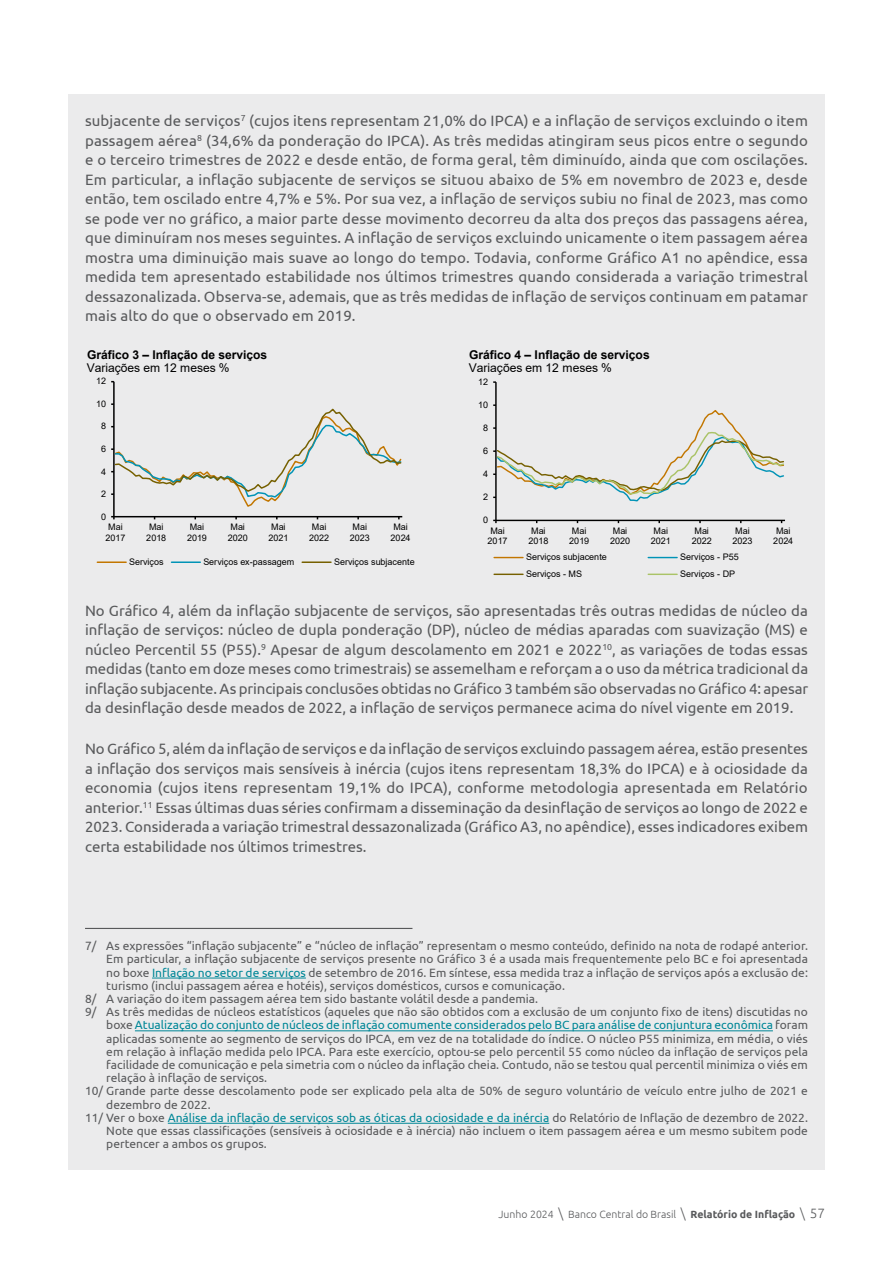
<style>
.page{position:relative;width:893px;height:1263px;background:#fff}
.page>*{position:absolute;margin:0;border:0;box-sizing:border-box;transform-origin:0 0}
.t1{font:15px/19.5px "Ubuntu";color:#58595b;text-align:justify}
.t2{font:700 12.15px "Arial";letter-spacing:-.005em;color:#000}
.t3{font:12.15px "Arial";letter-spacing:-.005em;color:#000}
.t4{font:12px "Ubuntu";color:#58595b}
.t5{font:12px "Ubuntu";color:#008797}
.t6{font:700 12px "Arial";letter-spacing:-.005em;color:#000}
.t7{font:12px "Arial";letter-spacing:-.005em;color:#000}
.t8{font:300 10.5px "Ubuntu";color:#58595b}
.t9{font:9px/10.4px "Arial";letter-spacing:.005em;color:#000;text-align:center}
.s1{color:#008797}
.s2{color:#58595b}
.s3{font-size:13.5px}
.s4{font-weight:700}
</style>
<div class="page">
<div style="left:68px;top:94px;width:757px;height:1075px;background:#ebebec"></div>
<hr style="left:85px;top:928px;width:327px;height:1px;background:#58595b">
<hr style="left:152px;top:977px;width:154px;height:1px;background:#008797">
<hr style="left:135px;top:1030px;width:638px;height:1px;background:#008797">
<hr style="left:168px;top:1123px;width:381px;height:1px;background:#008797">
<hr style="left:495px;top:382px;width:2px;height:138px;background:#000">
<hr style="left:496px;top:520px;width:289px;height:1px;background:#000">
<svg style="left:493px;top:404px;width:291px;height:98px"></svg>
<svg style="left:494px;top:557px;width:29px;height:1px"></svg>
<svg style="left:648px;top:557px;width:29px;height:1px"></svg>
<svg style="left:494px;top:574px;width:29px;height:1px"></svg>
<svg style="left:648px;top:574px;width:29px;height:1px"></svg>
<hr style="left:113px;top:382px;width:2px;height:135px;background:#000">
<hr style="left:114px;top:516px;width:288px;height:1px;background:#000">
<svg style="left:111px;top:403px;width:291px;height:105px"></svg>
<hr style="left:97px;top:561px;width:29px;height:2px;background:#c27600">
<hr style="left:171px;top:561px;width:29px;height:2px;background:#0093b6">
<hr style="left:302px;top:561px;width:29px;height:2px;background:#766000">
<p class="t1" style="left:85px;top:111px;width:724px">subjacente de serviços<sup>7</sup> (cujos itens representam 21,0% do IPCA) e a inflação de serviços excluindo o item passagem aérea<sup>8</sup> (34,6% da ponderação do IPCA). As três medidas atingiram seus picos entre o segundo e o terceiro trimestres de 2022 e desde então, de forma geral, têm diminuído, ainda que com oscilações.<br>Em particular, a inflação subjacente de serviços se situou abaixo de 5% em novembro de 2023 e, desde então, tem oscilado entre 4,7% e 5%. Por sua vez, a inflação de serviços subiu no final de 2023, mas como se pode ver no gráfico, a maior parte desse movimento decorreu da alta dos preços das passagens aérea, que diminuíram nos meses seguintes. A inflação de serviços excluindo unicamente o item passagem aérea mostra uma diminuição mais suave ao longo do tempo. Todavia, conforme Gráfico A1 no apêndice, essa medida tem apresentado estabilidade nos últimos trimestres quando considerada a variação trimestral dessazonalizada. Observa-se, ademais, que as três medidas de inflação de serviços continuam em patamar mais alto do que o observado em 2019.</p>
<p class="t6" style="left:87px;top:346px;width:182px">Gráfico 3 – Inflação de serviços</p>
<p class="t7" style="left:87px;top:359px;width:144px">Variações em 12 meses %</p>
<p class="t2" style="left:469px;top:346px;width:182px">Gráfico 4 – Inflação de serviços</p>
<p class="t3" style="left:469px;top:359px;width:145px">Variações em 12 meses %</p>
<p class="t9" style="left:96px;top:376px;width:12px">12</p>
<p class="t9" style="left:478px;top:376px;width:12px">12</p>
<p class="t9" style="left:96px;top:399px;width:12px">10</p>
<p class="t9" style="left:478px;top:400px;width:12px">10</p>
<p class="t9" style="left:101px;top:421px;width:7px">8</p>
<p class="t9" style="left:483px;top:423px;width:7px">8</p>
<p class="t9" style="left:101px;top:444px;width:7px">6</p>
<p class="t9" style="left:483px;top:446px;width:7px">6</p>
<p class="t9" style="left:101px;top:466px;width:7px">4</p>
<p class="t9" style="left:483px;top:469px;width:7px">4</p>
<p class="t9" style="left:101px;top:489px;width:7px">2</p>
<p class="t9" style="left:483px;top:492px;width:7px">2</p>
<p class="t9" style="left:101px;top:511px;width:7px">0</p>
<p class="t9" style="left:106px;top:522px;width:21px">Mai<br>2017</p>
<p class="t9" style="left:146px;top:522px;width:21px">Mai<br>2018</p>
<p class="t9" style="left:187px;top:522px;width:21px">Mai<br>2019</p>
<p class="t9" style="left:228px;top:522px;width:21px">Mai<br>2020</p>
<p class="t9" style="left:268px;top:522px;width:21px">Mai<br>2021</p>
<p class="t9" style="left:309px;top:522px;width:21px">Mai<br>2022</p>
<p class="t9" style="left:350px;top:522px;width:21px">Mai<br>2023</p>
<p class="t9" style="left:391px;top:522px;width:21px">Mai<br>2024</p>
<p class="t9" style="left:129px;top:557px;width:36px">Serviços</p>
<p class="t9" style="left:203px;top:557px;width:93px">Serviços ex-passagem</p>
<p class="t9" style="left:334px;top:557px;width:82px">Serviços subjacente</p>
<p class="t9" style="left:483px;top:515px;width:7px">0</p>
<p class="t9" style="left:488px;top:525px;width:21px">Mai<br>2017</p>
<p class="t9" style="left:528px;top:525px;width:21px">Mai<br>2018</p>
<p class="t9" style="left:569px;top:525px;width:21px">Mai<br>2019</p>
<p class="t9" style="left:610px;top:525px;width:21px">Mai<br>2020</p>
<p class="t9" style="left:651px;top:525px;width:21px">Mai<br>2021</p>
<p class="t9" style="left:692px;top:525px;width:21px">Mai<br>2022</p>
<p class="t9" style="left:732px;top:525px;width:21px">Mai<br>2023</p>
<p class="t9" style="left:773px;top:525px;width:21px">Mai<br>2024</p>
<p class="t9" style="left:526px;top:552px;width:82px">Serviços subjacente</p>
<p class="t9" style="left:680px;top:552px;width:60px">Serviços - P55</p>
<p class="t9" style="left:526px;top:569px;width:58px">Serviços - MS</p>
<p class="t9" style="left:680px;top:569px;width:57px">Serviços - DP</p>
<p class="t1" style="left:85px;top:600px;width:725px">No Gráfico 4, além da inflação subjacente de serviços, são apresentadas três outras medidas de núcleo da inflação de serviços: núcleo de dupla ponderação (DP), núcleo de médias aparadas com suavização (MS) e núcleo Percentil 55 (P55).<sup>9</sup> Apesar de algum descolamento em 2021 e 2022<sup>10</sup>, as variações de todas essas medidas (tanto em doze meses como trimestrais) se assemelham e reforçam a o uso da métrica tradicional da inflação subjacente. As principais conclusões obtidas no Gráfico 3 também são observadas no Gráfico 4: apesar da desinflação desde meados de 2022, a inflação de serviços permanece acima do nível vigente em 2019.</p>
<p class="t1" style="left:85px;top:738px;width:725px">No Gráfico 5, além da inflação de serviços e da inflação de serviços excluindo passagem aérea, estão presentes a inflação dos serviços mais sensíveis à inércia (cujos itens representam 18,3% do IPCA) e à ociosidade da economia (cujos itens representam 19,1% do IPCA), conforme metodologia apresentada em Relatório anterior.<sup>11</sup> Essas últimas duas séries confirmam a disseminação da desinflação de serviços ao longo de 2022 e 2023. Considerada a variação trimestral dessazonalizada (Gráfico A3, no apêndice), esses indicadores exibem certa estabilidade nos últimos trimestres.</p>
<p class="t4" style="left:85px;top:938px;width:724px">7/ As expressões “inflação subjacente” e “núcleo de inflação” representam o mesmo conteúdo, definido na nota de rodapé anterior.</p>
<p class="t4" style="left:106px;top:952px;width:703px">Em particular, a inflação subjacente de serviços presente no Gráfico 3 é a usada mais frequentemente pelo BC e foi apresentada</p>
<p class="t4" style="left:106px;top:965px;width:703px">no boxe <span class="s1">Inflação no setor de serviços</span> de setembro de 2016. Em síntese, essa medida traz a inflação de serviços após a exclusão de:</p>
<p class="t4" style="left:106px;top:978px;width:460px">turismo (inclui passagem aérea e hotéis), serviços domésticos, cursos e comunicação.</p>
<p class="t4" style="left:85px;top:991px;width:455px">8/ A variação do item passagem aérea tem sido bastante volátil desde a pandemia.</p>
<p class="t4" style="left:85px;top:1004px;width:724px">9/ As três medidas de núcleos estatísticos (aqueles que não são obtidos com a exclusão de um conjunto fixo de itens) discutidas no</p>
<p class="t5" style="left:106px;top:1018px;width:703px"><span class="s2">boxe</span> Atualização do conjunto de núcleos de inflação comumente considerados pelo BC para análise de conjuntura econômica <span class="s2">foram</span></p>
<p class="t4" style="left:106px;top:1031px;width:703px">aplicadas somente ao segmento de serviços do IPCA, em vez de na totalidade do índice. O núcleo P55 minimiza, em média, o viés</p>
<p class="t4" style="left:106px;top:1044px;width:703px">em relação à inflação medida pelo IPCA. Para este exercício, optou-se pelo percentil 55 como núcleo da inflação de serviços pela</p>
<p class="t4" style="left:106px;top:1057px;width:703px">facilidade de comunicação e pela simetria com o núcleo da inflação cheia. Contudo, não se testou qual percentil minimiza o viés em</p>
<p class="t4" style="left:106px;top:1070px;width:162px">relação à inflação de serviços.</p>
<p class="t4" style="left:85px;top:1084px;width:724px">10/ Grande parte desse descolamento pode ser explicado pela alta de 50% de seguro voluntário de veículo entre julho de 2021 e</p>
<p class="t4" style="left:106px;top:1097px;width:106px">dezembro de 2022.</p>
<p class="t5" style="left:85px;top:1110px;width:724px"><span class="s2">11/ Ver o boxe</span> Análise da inflação de serviços sob as óticas da ociosidade e da inércia <span class="s2">do Relatório de Inflação de dezembro de 2022.</span></p>
<p class="t4" style="left:106px;top:1123px;width:703px">Note que essas classificações (sensíveis à ociosidade e à inércia) não incluem o item passagem aérea e um mesmo subitem pode</p>
<p class="t4" style="left:106px;top:1136px;width:162px">pertencer a ambos os grupos.</p>
<p class="t8" style="left:498px;top:1208px;width:328px">Junho 2024 <span class="s3">\</span> Banco Central do Brasil <span class="s3">\</span> <span class="s4">Relatório de Inflação</span> <span class="s3">\ 57</span></p>
</div>
